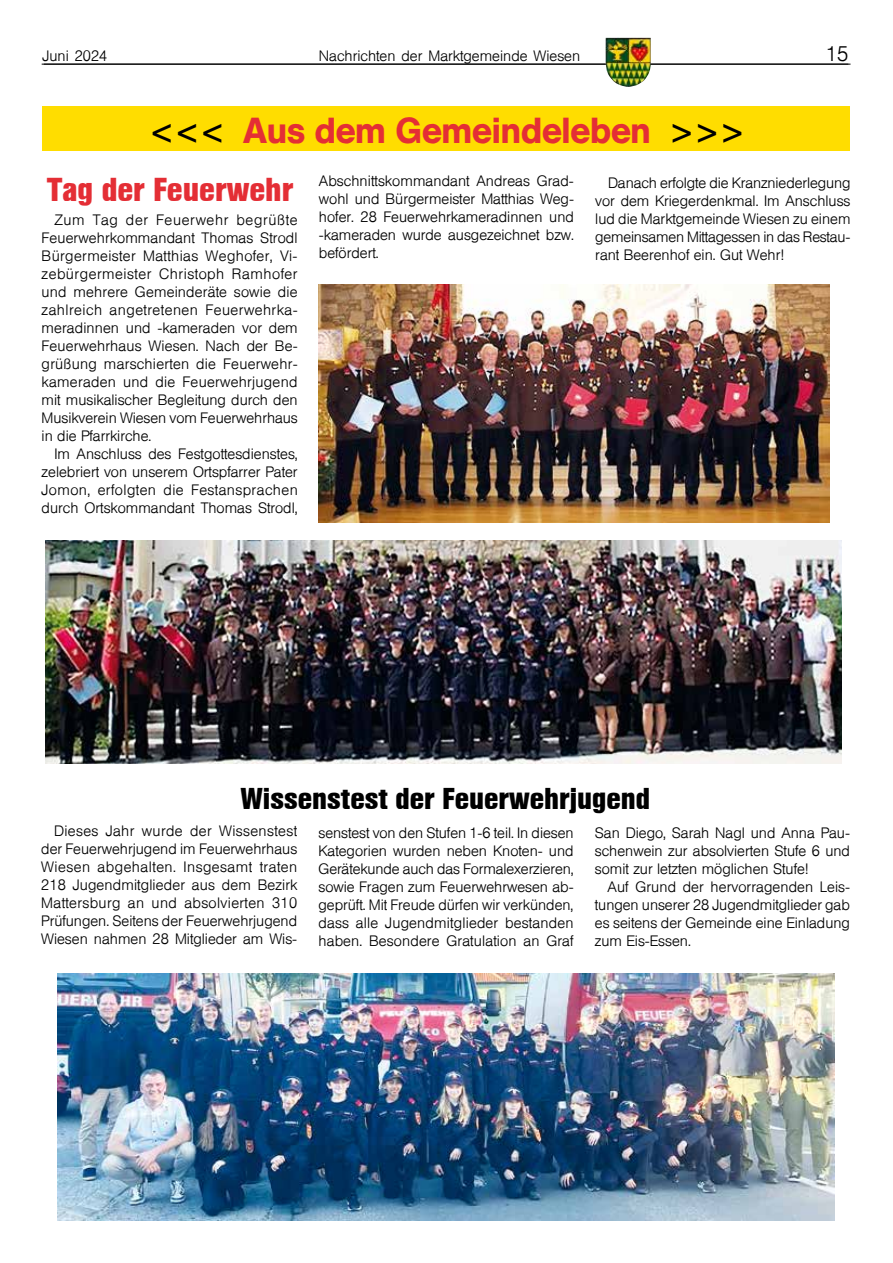
<style>
.page{position:relative;width:893px;height:1263px;background:#fff}
.page>*{position:absolute;margin:0;border:0;box-sizing:border-box;transform-origin:0 0}
.t1{font:500 36px "Helvetica BQ";color:#e42e35}
.t2{font:700 33px "Helvetica Condensed BQ";color:#e42e35}
.t3{font:700 30px "Helvetica Condensed BQ";color:#000}
.t4{font:300 21px "Helvetica BQ";color:#000}
.t5{font:300 15px/18px "Helvetica BQ";color:#000;text-align:justify}
.s1{font-size:27px;color:#000}
</style>
<div class="page">
<hr style="left:44px;top:64px;width:806px;height:1px;background:#000">
<hr style="left:42px;top:64px;width:806px;height:1px;background:#000">
<img style="left:606px;top:38px;width:45px;height:49px">
<div style="left:42px;top:106px;width:808px;height:45px;background:#fd0"></div>
<img style="left:319px;top:284px;width:510px;height:239px">
<img style="left:45px;top:541px;width:797px;height:222px">
<img style="left:57px;top:974px;width:777px;height:246px">
<p class="t5" style="left:43px;top:48px;width:66px">Juni 2024</p>
<p class="t5" style="left:319px;top:48px;width:263px">Nachrichten der Marktgemeinde Wiesen</p>
<h3 class="t4" style="left:826px;top:42px;width:24px">15</h3>
<h1 class="t1" style="left:153px;top:109px;width:590px"><span class="s1">&lt; &lt; &lt;</span> Aus dem Gemeindeleben <span class="s1">&gt; &gt; &gt;</span></h1>
<p class="t5" style="left:319px;top:173px;width:257px">Abschnittskommandant Andreas Grad&shy;wohl und Bürgermeister Matthias Weg&shy;hofer. 28 Feuerwehrkameradinnen und -kameraden wurde ausgezeichnet bzw. befördert.</p>
<p class="t5" style="left:595px;top:174px;width:257px;text-indent:13px">Danach erfolgte die Kranzniederlegung vor dem Kriegerdenkmal. Im Anschluss lud die Marktgemeinde Wiesen zu einem gemeinsamen Mittagessen in das Restau&shy;rant Beerenhof ein. Gut Wehr!</p>
<h2 class="t2" style="left:47px;top:170px;width:248px">Tag der Feuerwehr</h2>
<p class="t5" style="left:42px;top:211px;width:258px;text-indent:13px">Zum Tag der Feuerwehr begrüßte Feuerwehrkommandant Thomas Strodl Bürgermeister Matthias Weghofer, Vi&shy;zebürgermeister Christoph Ramhofer und mehrere Gemeinderäte sowie die zahlreich angetretenen Feuerwehrka&shy;meradinnen und -kameraden vor dem Feuerwehrhaus Wiesen. Nach der Be&shy;grüßung marschierten die Feuerwehr&shy;kameraden und die Feuerwehrjugend mit musikalischer Begleitung durch den Musikverein Wiesen vom Feuerwehrhaus in die Pfarrkirche.</p>
<p class="t5" style="left:42px;top:445px;width:258px;text-indent:13px">Im Anschluss des Festgottesdienstes, zelebriert von unserem Ortspfarrer Pater Jomon, erfolgten die Festansprachen durch Ortskommandant Thomas Strodl,</p>
<h3 class="t3" style="left:241px;top:781px;width:411px">Wissenstest der Feuerwehrjugend</h3>
<p class="t5" style="left:318px;top:824px;width:257px">senstest von den Stufen 1-6 teil. In diesen Kategorien wurden neben Knoten- und Gerätekunde auch das Formalexerzieren, sowie Fragen zum Feuerwehrwesen ab&shy;geprüft. Mit Freude dürfen wir verkünden, dass alle Jugendmitglieder bestanden haben. Besondere Gratulation an Graf</p>
<p class="t5" style="left:595px;top:824px;width:257px">San Diego, Sarah Nagl und Anna Pau&shy;schenwein zur absolvierten Stufe 6 und somit zur letzten möglichen Stufe!</p>
<p class="t5" style="left:41px;top:822px;width:258px;text-indent:13px">Dieses Jahr wurde der Wissenstest der Feuerwehrjugend im Feuerwehrhaus Wiesen abgehalten. Insgesamt traten 218 Jugendmitglieder aus dem Bezirk Mattersburg an und absolvierten 310<br>Prüfungen. Seitens der Feuerwehrjugend Wiesen nahmen 28 Mitglieder am Wis-</p>
<p class="t5" style="left:595px;top:878px;width:257px;text-indent:13px">Auf Grund der hervorragenden Leis&shy;tungen unserer 28 Jugendmitglieder gab es seitens der Gemeinde eine Einladung zum Eis-Essen.</p>
</div>
